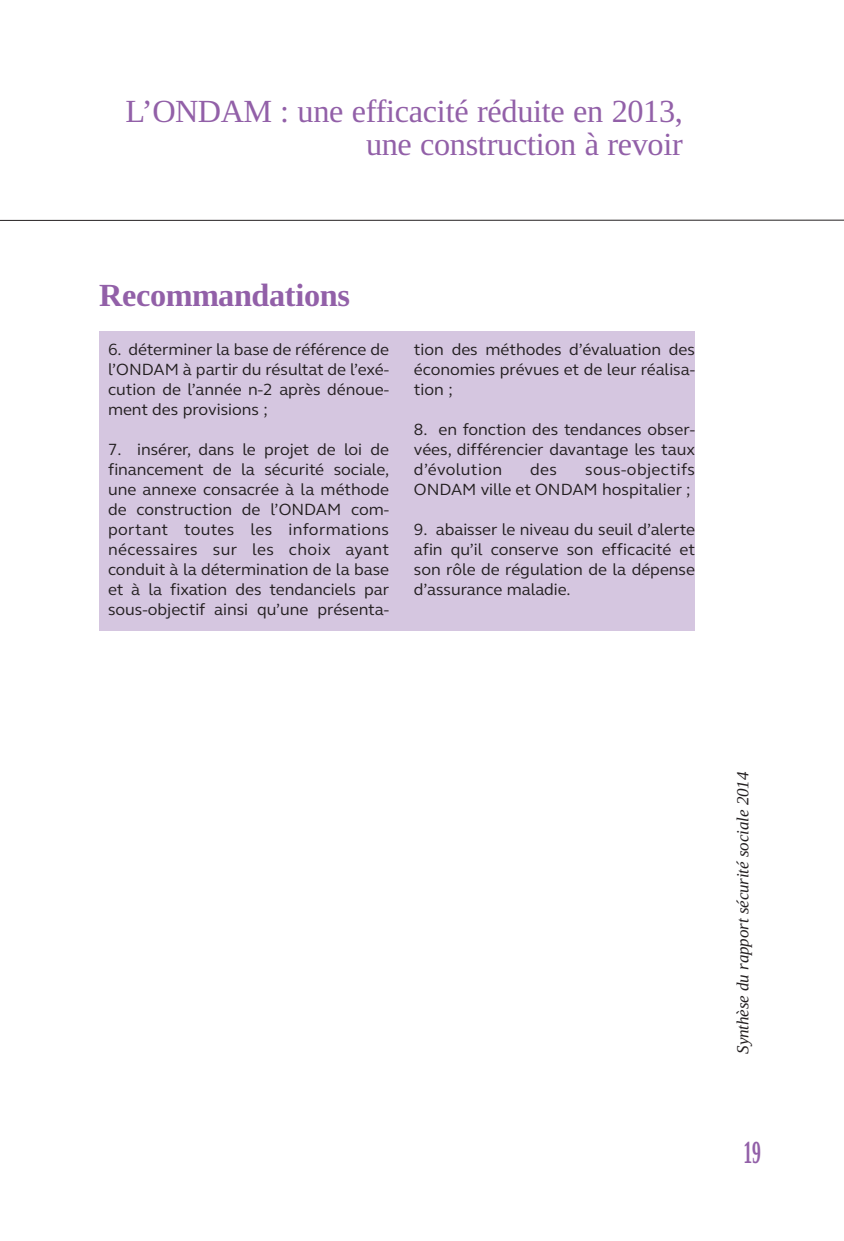
<style>
.page{position:relative;width:844px;height:1241px;background:#fff}
.page>*{position:absolute;margin:0;border:0;box-sizing:border-box;transform-origin:0 0}
.t1{font:31.5px/33.2px "Liberation Serif";letter-spacing:-.01em;color:#9260a8;text-align:right}
.t2{font:700 31.5px "Liberation Serif";letter-spacing:-.01em;color:#9260a8}
.t3{font:700 31.5px "Liberation Serif";letter-spacing:-.01em;color:#9260a8;scale:.55 1}
.t4{font:16.62px/19.9px "FS Elliot";color:#231f20;text-align:justify}
.t5{font:italic 16.62px "Liberation Serif";letter-spacing:-.01em;color:#231f20}
</style>
<div class="page">
<div style="left:99px;top:331px;width:595px;height:299px;background:#d5c6e0"></div>
<svg style="left:0;top:219px;width:843px;height:2px;background:#908e8e"></svg>
<h1 class="t1" style="left:125px;top:95px;width:558px">L’ONDAM : une efficacité réduite en 2013, une construction à revoir</h1>
<h1 class="t2" style="left:99px;top:276px;width:252px">Recommandations</h1>
<p class="t4" style="left:108px;top:341px;width:282px">6. déterminer la base de référence de l’ONDAM à partir du résultat de l’exé&shy;cution de l’année n-2 après dénoue&shy;ment des provisions ;</p>
<p class="t4" style="left:108px;top:441px;width:282px">7. insérer, dans le projet de loi de financement de la sécurité sociale, une annexe consacrée à la méthode de construction de l’ONDAM com&shy;portant toutes les informations nécessaires sur les choix ayant conduit à la détermination de la base et à la fixation des tendanciels par sous-objectif ainsi qu’une présenta-</p>
<p class="t4" style="left:414px;top:341px;width:282px">tion des méthodes d’évaluation des économies prévues et de leur réalisa&shy;tion ;</p>
<p class="t4" style="left:414px;top:421px;width:282px">8. en fonction des tendances obser&shy;vées, différencier davantage les taux d’évolution</p>
<p class="t4" style="left:414px;top:461px;width:282px;text-align:right">sous-objectifs<br>ONDAM ville et ONDAM hospitalier ;</p>
<p class="t4" style="left:414px;top:521px;width:282px">9. abaisser le niveau du seuil d’alerte afin qu’il conserve son efficacité et son rôle de régulation de la dépense d’assurance maladie.</p>
<p class="t4" style="left:530px;top:461px;width:28px">des</p>
<p class="t5" style="left:732px;top:1053px;width:283px;rotate:-90deg">Synthèse du rapport sécurité sociale 2014</p>
<h1 class="t3" style="left:743px;top:1133px;width:33px">19</h1>
</div>
